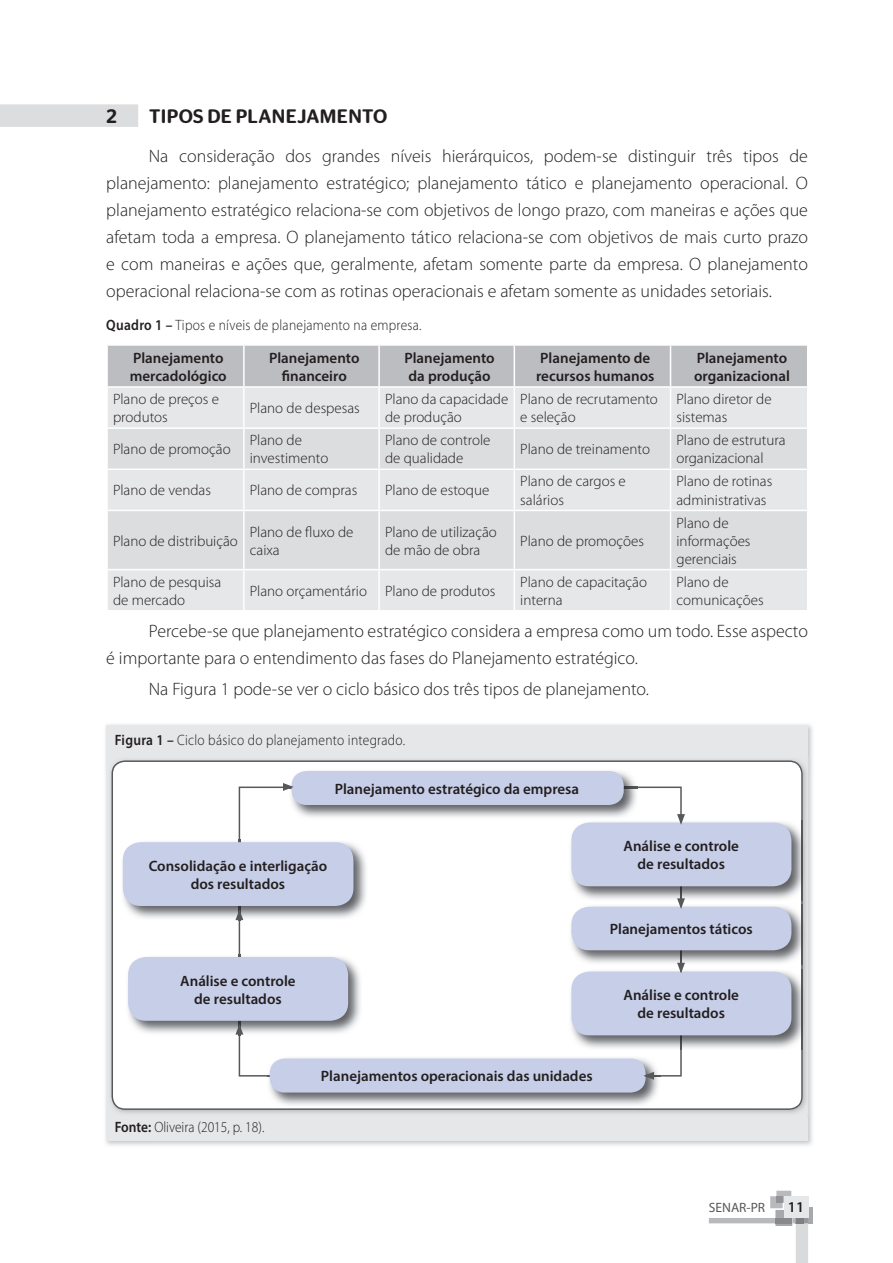
<style>
.page{position:relative;width:893px;height:1263px;background:#fff}
.page>*{position:absolute;margin:0;border:0;box-sizing:border-box;transform-origin:0 0}
.t1{font:500 19.5px "Stag Sans Round";letter-spacing:.02em;color:#231f20}
.t2{font:300 18px/27px "Myriad Pro";color:#231f20;text-align:justify}
.t3{font:300 15px/18px "Myriad Pro";color:#231f20}
.t4{font:600 15px/18px "Myriad Pro";color:#231f20;text-align:center}
.t5{font:300 15px/32.8px "Myriad Pro";letter-spacing:.02em;color:#231f20;scale:.9 1}
.t6{font:300 15px "Myriad Pro";color:#231f20;scale:.9 1}
.t7{font:13.5px "Myriad Pro";color:#57585a}
.s1{font-weight:600}
</style>
<div class="page">
<div style="left:808px;top:1207px;width:5px;height:16px;background:#a7a8ac"></div>
<svg style="left:709px;top:1191px;width:99px;height:72px"></svg>
<div style="left:784px;top:1197px;width:24px;height:21px;background:#e6e7e9"></div>
<div style="left:0;top:104px;width:138px;height:23px;background:#dcdddf"></div>
<div style="left:108px;top:346px;width:699px;height:40px;background:#bcbdc0"></div>
<div style="left:108px;top:388px;width:699px;height:222px;background:#e6e7e9"></div>
<svg style="left:108px;top:429px;width:699px;height:140px;background:#dfe0e2"></svg>
<hr style="left:243px;top:346px;width:2px;height:40px;background:#fff">
<hr style="left:378px;top:346px;width:2px;height:40px;background:#fff">
<hr style="left:514px;top:346px;width:1px;height:40px;background:#fff">
<hr style="left:670px;top:346px;width:1px;height:40px;background:#fff">
<hr style="left:243px;top:388px;width:2px;height:39px;background:#fff">
<hr style="left:378px;top:388px;width:2px;height:39px;background:#fff">
<hr style="left:514px;top:388px;width:1px;height:39px;background:#fff">
<hr style="left:670px;top:388px;width:1px;height:39px;background:#fff">
<hr style="left:106px;top:427px;width:138px;height:2px;background:#fff">
<hr style="left:244px;top:427px;width:135px;height:2px;background:#fff">
<hr style="left:243px;top:429px;width:2px;height:39px;background:#fff">
<hr style="left:379px;top:427px;width:135px;height:2px;background:#fff">
<hr style="left:378px;top:429px;width:2px;height:39px;background:#fff">
<hr style="left:514px;top:427px;width:156px;height:2px;background:#fff">
<hr style="left:514px;top:429px;width:1px;height:39px;background:#fff">
<hr style="left:670px;top:427px;width:138px;height:2px;background:#fff">
<hr style="left:670px;top:429px;width:1px;height:39px;background:#fff">
<hr style="left:106px;top:468px;width:138px;height:2px;background:#fff">
<hr style="left:244px;top:468px;width:135px;height:2px;background:#fff">
<hr style="left:243px;top:470px;width:2px;height:40px;background:#fff">
<hr style="left:379px;top:468px;width:135px;height:2px;background:#fff">
<hr style="left:378px;top:470px;width:2px;height:40px;background:#fff">
<hr style="left:514px;top:468px;width:156px;height:2px;background:#fff">
<hr style="left:514px;top:470px;width:1px;height:40px;background:#fff">
<hr style="left:670px;top:468px;width:138px;height:2px;background:#fff">
<hr style="left:670px;top:470px;width:1px;height:40px;background:#fff">
<hr style="left:106px;top:510px;width:138px;height:1px;background:#fff">
<hr style="left:244px;top:510px;width:135px;height:1px;background:#fff">
<hr style="left:243px;top:511px;width:2px;height:58px;background:#fff">
<hr style="left:379px;top:510px;width:135px;height:1px;background:#fff">
<hr style="left:378px;top:511px;width:2px;height:58px;background:#fff">
<hr style="left:514px;top:510px;width:156px;height:1px;background:#fff">
<hr style="left:514px;top:511px;width:1px;height:58px;background:#fff">
<hr style="left:670px;top:510px;width:138px;height:1px;background:#fff">
<hr style="left:670px;top:511px;width:1px;height:58px;background:#fff">
<hr style="left:106px;top:569px;width:138px;height:1px;background:#fff">
<hr style="left:244px;top:569px;width:135px;height:1px;background:#fff">
<hr style="left:243px;top:570px;width:2px;height:40px;background:#fff">
<hr style="left:379px;top:569px;width:135px;height:1px;background:#fff">
<hr style="left:378px;top:570px;width:2px;height:40px;background:#fff">
<hr style="left:514px;top:569px;width:156px;height:1px;background:#fff">
<hr style="left:514px;top:570px;width:1px;height:40px;background:#fff">
<hr style="left:670px;top:569px;width:138px;height:1px;background:#fff">
<hr style="left:670px;top:570px;width:1px;height:40px;background:#fff">
<img style="left:105px;top:724px;width:708px;height:51px">
<img style="left:764px;top:775px;width:49px;height:371px">
<div style="left:106px;top:725px;width:702px;height:416px;background:#e6e7e9"></div>
<img style="left:808px;top:757px;width:1px;height:359px">
<img style="left:803px;top:766px;width:4px;height:42px">
<img style="left:755px;top:808px;width:51px;height:305px">
<svg style="left:111px;top:760px;width:692px;height:350px;background:#f4f4f4"></svg>
<div style="left:239px;top:786px;width:443px;height:290px;background:#fff"></div>
<img style="left:289px;top:768px;width:349px;height:51px">
<img style="left:624px;top:786px;width:14px;height:2px">
<div style="left:292px;top:771px;width:332px;height:34px;background:#c7cee8;border-radius:15px"></div>
<img style="left:120px;top:840px;width:248px;height:80px">
<div style="left:123px;top:842px;width:230px;height:64px;background:#c7cee8;border-radius:18px"></div>
<img style="left:126px;top:954px;width:237px;height:81px">
<div style="left:128px;top:957px;width:220px;height:64px;background:#c7cee8;border-radius:18px"></div>
<img style="left:569px;top:904px;width:237px;height:61px">
<div style="left:571px;top:907px;width:220px;height:43px;background:#c7cee8;border-radius:18px"></div>
<img style="left:569px;top:969px;width:237px;height:81px">
<img style="left:680px;top:1035px;width:2px;height:15px">
<div style="left:571px;top:971px;width:220px;height:64px;background:#c7cee8;border-radius:18px"></div>
<img style="left:569px;top:820px;width:237px;height:81px">
<img style="left:680px;top:886px;width:2px;height:12px">
<div style="left:571px;top:822px;width:220px;height:64px;background:#c7cee8;border-radius:18px"></div>
<img style="left:267px;top:1056px;width:393px;height:51px">
<div style="left:270px;top:1058px;width:376px;height:34px;background:#c7cee8;border-radius:15px"></div>
<svg style="left:283px;top:783px;width:11px;height:8px"></svg>
<svg style="left:643px;top:1072px;width:11px;height:8px"></svg>
<svg style="left:677px;top:963px;width:8px;height:10px"></svg>
<svg style="left:677px;top:898px;width:8px;height:11px"></svg>
<svg style="left:677px;top:814px;width:8px;height:11px"></svg>
<svg style="left:235px;top:909px;width:8px;height:11px"></svg>
<svg style="left:235px;top:1024px;width:8px;height:10px"></svg>
<p class="t1" style="left:106px;top:105px;width:12px">2</p>
<p class="t1" style="left:149px;top:105px;width:240px">TIPOS DE PLANEJAMENTO</p>
<p class="t2" style="left:106px;top:143px;width:703px;text-indent:43px">Na consideração dos grandes níveis hierárquicos, podem-se distinguir três tipos de planejamento: planejamento estratégico; planejamento tático e planejamento operacional. O planejamento estratégico relaciona-se com objetivos de longo prazo, com maneiras e ações que afetam toda a empresa. O planejamento tático relaciona-se com objetivos de mais curto prazo e com maneiras e ações que, geralmente, afetam somente parte da empresa. O planejamento operacional relaciona-se com as rotinas operacionais e afetam somente as unidades setoriais.</p>
<p class="t5" style="left:133px;top:308px;width:322px;text-indent:-27px"><span class="s1">Quadro 1 –</span> Tipos e níveis de planejamento na empresa.<br><span class="s1">Planejamento</span></p>
<p class="t4" style="left:130px;top:366px;width:98px">mercadológico</p>
<p class="t4" style="left:269px;top:348px;width:92px">Planejamento financeiro</p>
<p class="t4" style="left:404px;top:348px;width:92px;text-align:left">Planejamento da produção</p>
<p class="t4" style="left:536px;top:348px;width:120px;text-align:left">Planejamento de recursos humanos</p>
<p class="t4" style="left:694px;top:348px;width:97px;text-align:left">Planejamento organizacional</p>
<p class="t3" style="left:113px;top:390px;width:108px">Plano de preços e produtos</p>
<p class="t3" style="left:250px;top:399px;width:112px">Plano de despesas</p>
<p class="t3" style="left:385px;top:390px;width:125px">Plano da capacidade de produção</p>
<p class="t3" style="left:520px;top:390px;width:139px">Plano de recrutamento e seleção</p>
<p class="t3" style="left:676px;top:390px;width:97px">Plano diretor de sistemas</p>
<p class="t3" style="left:113px;top:441px;width:119px">Plano de promoção</p>
<p class="t3" style="left:250px;top:432px;width:80px">Plano de investimento</p>
<p class="t3" style="left:385px;top:432px;width:107px">Plano de controle de qualidade</p>
<p class="t3" style="left:520px;top:441px;width:131px">Plano de treinamento</p>
<p class="t3" style="left:676px;top:432px;width:111px">Plano de estrutura organizacional</p>
<p class="t3" style="left:113px;top:482px;width:99px">Plano de vendas</p>
<p class="t3" style="left:250px;top:482px;width:109px">Plano de compras</p>
<p class="t3" style="left:385px;top:482px;width:106px">Plano de estoque</p>
<p class="t3" style="left:520px;top:473px;width:107px">Plano de cargos e salários</p>
<p class="t3" style="left:676px;top:473px;width:97px">Plano de rotinas administrativas</p>
<p class="t3" style="left:113px;top:532px;width:126px">Plano de distribuição</p>
<p class="t3" style="left:250px;top:523px;width:105px">Plano de fluxo de caixa</p>
<p class="t3" style="left:385px;top:523px;width:113px">Plano de utilização de mão de obra</p>
<p class="t3" style="left:520px;top:532px;width:125px">Plano de promoções</p>
<p class="t3" style="left:676px;top:514px;width:76px">Plano de informações gerenciais</p>
<p class="t3" style="left:113px;top:573px;width:110px">Plano de pesquisa de mercado</p>
<p class="t3" style="left:250px;top:582px;width:247px">Plano orçamentário Plano de produtos</p>
<p class="t3" style="left:520px;top:573px;width:128px">Plano de capacitação interna</p>
<p class="t3" style="left:676px;top:573px;width:89px">Plano de comunicações</p>
<p class="t2" style="left:106px;top:617px;width:703px;text-indent:43px">Percebe-se que planejamento estratégico considera a empresa como um todo. Esse aspecto é importante para o entendimento das fases do Planejamento estratégico.</p>
<p class="t2" style="left:149px;top:676px;width:501px">Na Figura 1 pode-se ver o ciclo básico dos três tipos de planejamento.</p>
<p class="t5" style="left:115px;top:724px;width:324px"><span class="s1">Figura 1 –</span> Ciclo básico do planejamento integrado.</p>
<p class="t4" style="left:335px;top:779px;width:246px">Planejamento estratégico da empresa</p>
<p class="t4" style="left:149px;top:856px;width:180px">Consolidação e interligação dos resultados</p>
<p class="t4" style="left:180px;top:971px;width:117px">Análise e controle de resultados</p>
<p class="t4" style="left:624px;top:837px;width:117px">Análise e controle de resultados</p>
<p class="t4" style="left:610px;top:920px;width:144px">Planejamentos táticos</p>
<p class="t4" style="left:624px;top:986px;width:117px">Análise e controle de resultados</p>
<p class="t6" style="left:115px;top:1119px;width:168px"><span class="s1">Fonte:</span> Oliveira (2015, p. 18).</p>
<p class="t4" style="left:321px;top:1067px;width:273px">Planejamentos operacionais das unidades</p>
<p class="t7" style="left:709px;top:1199px;width:58px">SENAR-PR</p>
<p class="t4" style="left:788px;top:1198px;width:18px">11</p>
</div>
